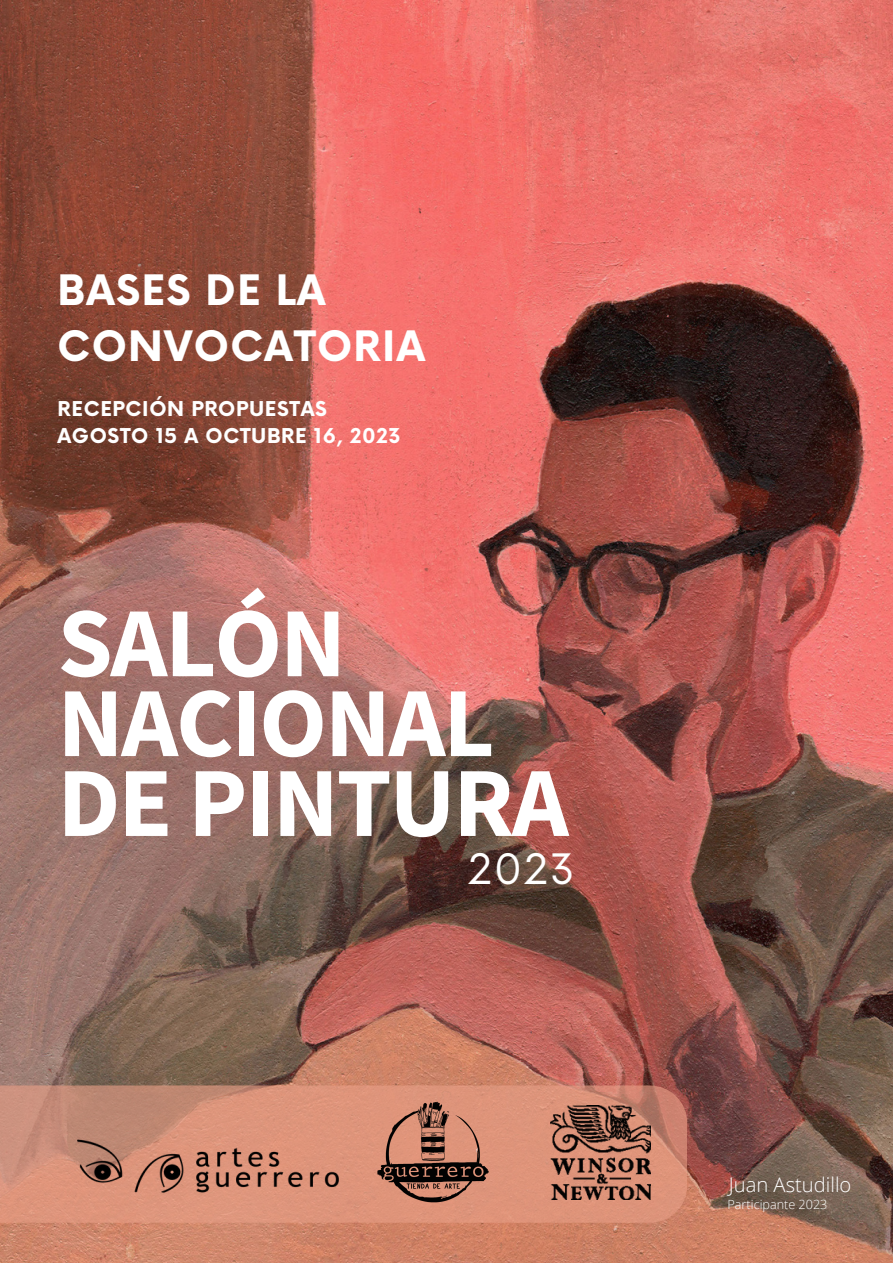
<style>
.page{position:relative;width:893px;height:1264px;background:#fff}
.page>*{position:absolute;margin:0;border:0;box-sizing:border-box;transform-origin:0 0}
.t1{font:700 99.15px "Source Sans Pro";letter-spacing:-.02em;color:#fff}
.t2{font:700 40.8px "Now";letter-spacing:.03em;color:#fff}
.t3{font:40.8px "Now";color:#fff}
.t4{font:300 20.25px "Open Sans";color:#fff}
.t5{font:700 19.95px "Now";letter-spacing:.03em;color:#fff}
.t6{font:300 12.6px "Open Sans";color:#fff}
</style>
<div class="page">
<img style="left:0;top:0;width:892px;height:1262px">
<svg style="left:0;top:1085px;width:687px;height:137px;background:#d48f78"></svg>
<img style="left:364px;top:1085px;width:137px;height:137px">
<img style="left:41px;top:1131px;width:334px;height:68px">
<img style="left:550px;top:1105px;width:100px;height:94px">
<p class="t2" style="left:58px;top:268px;width:269px">BASES DE LA</p>
<p class="t2" style="left:58px;top:324px;width:369px">CONVOCATORIA</p>
<p class="t5" style="left:58px;top:398px;width:271px">RECEPCIÓN PROPUESTAS</p>
<p class="t5" style="left:58px;top:425px;width:344px">AGOSTO 15 A OCTUBRE 16, 2023</p>
<p class="t1" style="left:58px;top:578px;width:290px">SALÓN</p>
<p class="t1" style="left:58px;top:658px;width:438px">NACIONAL</p>
<p class="t1" style="left:58px;top:738px;width:512px">DE PINTURA</p>
<p class="t3" style="left:467px;top:846px;width:109px">2023</p>
<p class="t4" style="left:728px;top:1170px;width:124px">Juan Astudillo</p>
<p class="t6" style="left:727px;top:1195px;width:101px">Participante 2023</p>
</div>
